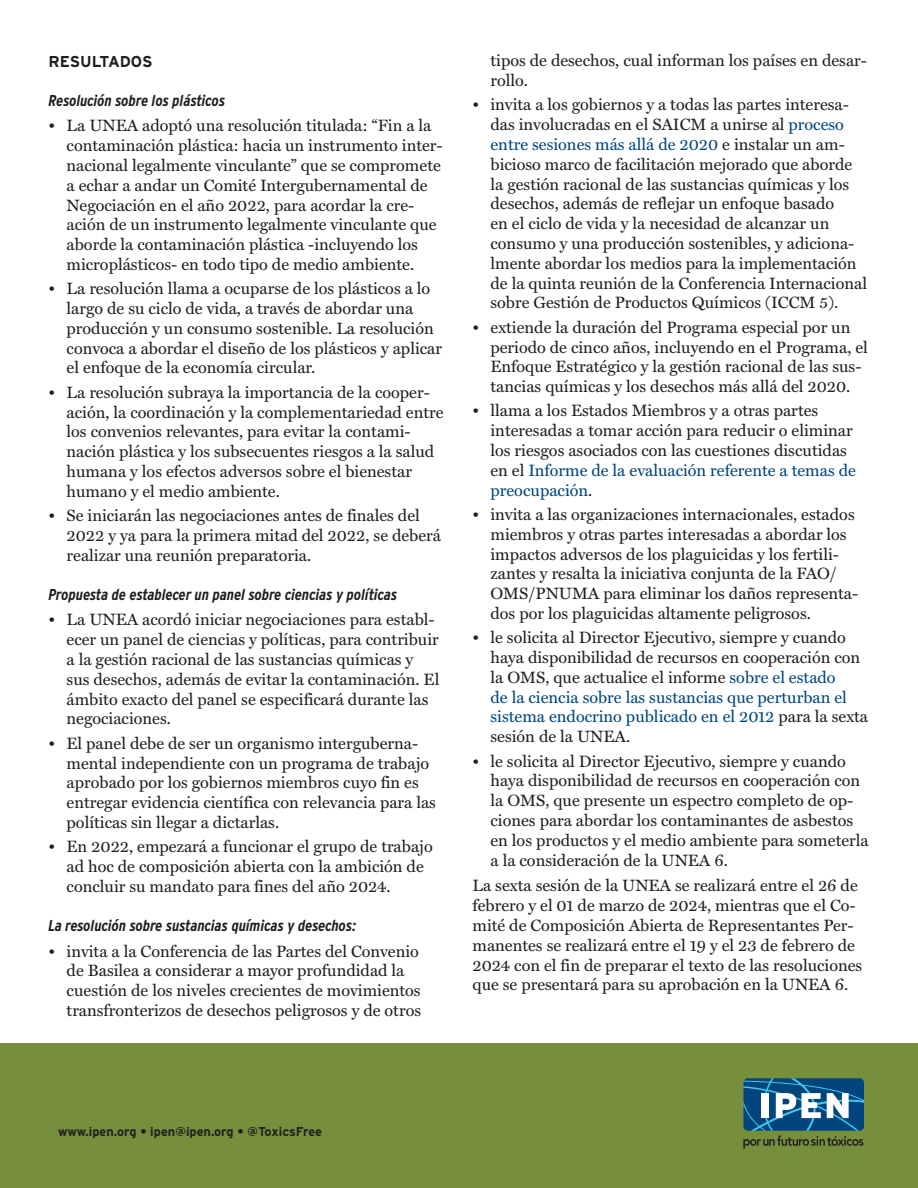
<style>
.page{position:relative;width:918px;height:1188px;background:#fff}
.page>*{position:absolute;margin:0;border:0;box-sizing:border-box;transform-origin:0 0}
.body{font:16.5px/19.8px "Miller Text";color:#231f20}
.title_heading_C{font:italic 700 15.75px "Interstate Condensed";color:#231f20}
.title_heading_B{font:700 15.75px "Interstate";color:#231f20}
.t1{font:700 12.75px "Interstate";color:#231f20}
.s1{color:#00467f}
</style>
<div class="page">
<div style="left:0;top:1044px;width:918px;height:144px;background:#768f3d"></div>
<svg style="left:743px;top:1078px;width:121px;height:71px"></svg>
<p class="title_heading_B" style="left:49px;top:52px;width:105px">RESULTADOS</p>
<p class="title_heading_C" style="left:49px;top:91px;width:178px">Resolución sobre los plásticos</p>
<p class="body" style="left:67px;top:116px;width:378px;text-indent:-18px">• La UNEA adoptó una resolución titulada: “Fin a la contaminación plástica: hacia un instrumento inter&shy;nacional legalmente vinculante” que se compromete a echar a andar un Comité Intergubernamental de Negociación en el año 2022, para acordar la cre&shy;ación de un instrumento legalmente vinculante que aborde la contaminación plástica -incluyendo los microplásticos- en todo tipo de medio ambiente.</p>
<p class="body" style="left:67px;top:279px;width:377px;text-indent:-18px">• La resolución llama a ocuparse de los plásticos a lo largo de su ciclo de vida, a través de abordar una producción y un consumo sostenible. La resolución convoca a abordar el diseño de los plásticos y aplicar el enfoque de la economía circular.</p>
<p class="body" style="left:67px;top:382px;width:379px;text-indent:-18px">• La resolución subraya la importancia de la cooper&shy;ación, la coordinación y la complementariedad entre los convenios relevantes, para evitar la contami&shy;nación plástica y los subsecuentes riesgos a la salud humana y los efectos adversos sobre el bienestar humano y el medio ambiente.</p>
<p class="body" style="left:67px;top:505px;width:376px;text-indent:-18px">• Se iniciarán las negociaciones antes de finales del<br>2022 y ya para la primera mitad del 2022, se deberá realizar una reunión preparatoria.</p>
<p class="title_heading_C" style="left:49px;top:585px;width:350px">Propuesta de establecer un panel sobre ciencias y políticas</p>
<p class="body" style="left:67px;top:610px;width:374px;text-indent:-18px">• La UNEA acordó iniciar negociaciones para establ&shy;ecer un panel de ciencias y políticas, para contribuir a la gestión racional de las sustancias químicas y sus desechos, además de evitar la contaminación. El ámbito exacto del panel se especificará durante las negociaciones.</p>
<p class="body" style="left:67px;top:733px;width:371px;text-indent:-18px">• El panel debe de ser un organismo interguberna&shy;mental independiente con un programa de trabajo aprobado por los gobiernos miembros cuyo fin es entregar evidencia científica con relevancia para las políticas sin llegar a dictarlas.</p>
<p class="body" style="left:67px;top:837px;width:368px;text-indent:-18px">• En 2022, empezará a funcionar el grupo de trabajo ad hoc de composición abierta con la ambición de concluir su mandato para fines del año 2024.</p>
<p class="title_heading_C" style="left:49px;top:917px;width:309px">La resolución sobre sustancias químicas y desechos:</p>
<p class="body" style="left:67px;top:941px;width:356px;text-indent:-18px">• invita a la Conferencia de las Partes del Convenio de Basilea a considerar a mayor profundidad la cuestión de los niveles crecientes de movimientos transfronterizos de desechos peligrosos y de otros</p>
<p class="body" style="left:490px;top:51px;width:378px">tipos de desechos, cual informan los países en desar&shy;rollo.</p>
<p class="body" style="left:490px;top:95px;width:378px;text-indent:-18px">• invita a los gobiernos y a todas las partes interesa&shy;das involucradas en el SAICM a unirse al <span class="s1">proceso entre sesiones más allá de 2020</span> e instalar un am&shy;bicioso marco de facilitación mejorado que aborde la gestión racional de las sustancias químicas y los desechos, además de reflejar un enfoque basado<br>en el ciclo de vida y la necesidad de alcanzar un consumo y una producción sostenibles, y adiciona&shy;lmente abordar los medios para la implementación de la quinta reunión de la Conferencia Internacional sobre Gestión de Productos Químicos (ICCM 5).</p>
<p class="body" style="left:490px;top:317px;width:379px;text-indent:-18px">• extiende la duración del Programa especial por un periodo de cinco años, incluyendo en el Programa, el Enfoque Estratégico y la gestión racional de las sus&shy;tancias químicas y los desechos más allá del 2020.</p>
<p class="body" style="left:490px;top:401px;width:367px;text-indent:-18px">• llama a los Estados Miembros y a otras partes interesadas a tomar acción para reducir o eliminar los riesgos asociados con las cuestiones discutidas en el <span class="s1">Informe de la evaluación referente a temas de preocupación</span>.</p>
<p class="body" style="left:490px;top:504px;width:369px;text-indent:-18px">• invita a las organizaciones internacionales, estados miembros y otras partes interesadas a abordar los impactos adversos de los plaguicidas y los fertili&shy;zantes y resalta la iniciativa conjunta de la FAO/ OMS/PNUMA para eliminar los daños representa&shy;dos por los plaguicidas altamente peligrosos.</p>
<p class="body" style="left:490px;top:628px;width:379px;text-indent:-18px">• le solicita al Director Ejecutivo, siempre y cuando haya disponibilidad de recursos en cooperación con la OMS, que actualice el informe <span class="s1">sobre el estado<br>de la ciencia sobre las sustancias que perturban el sistema endocrino publicado en el 2012</span> para la sexta sesión de la UNEA.</p>
<p class="body" style="left:490px;top:751px;width:380px;text-indent:-18px">• le solicita al Director Ejecutivo, siempre y cuando haya disponibilidad de recursos en cooperación con la OMS, que presente un espectro completo de op&shy;ciones para abordar los contaminantes de asbestos en los productos y el medio ambiente para someterla a la consideración de la UNEA 6.</p>
<p class="body" style="left:472px;top:876px;width:391px">La sexta sesión de la UNEA se realizará entre el 26 de febrero y el 01 de marzo de 2024, mientras que el Co&shy;mité de Composición Abierta de Representantes Per&shy;manentes se realizará entre el 19 y el 23 de febrero de 2024 con el fin de preparar el texto de las resoluciones que se presentará para su aprobación en la UNEA 6.</p>
<p class="t1" style="left:58px;top:1125px;width:266px">www.ipen.org • ipen@ipen.org • @ToxicsFree</p>
</div>
